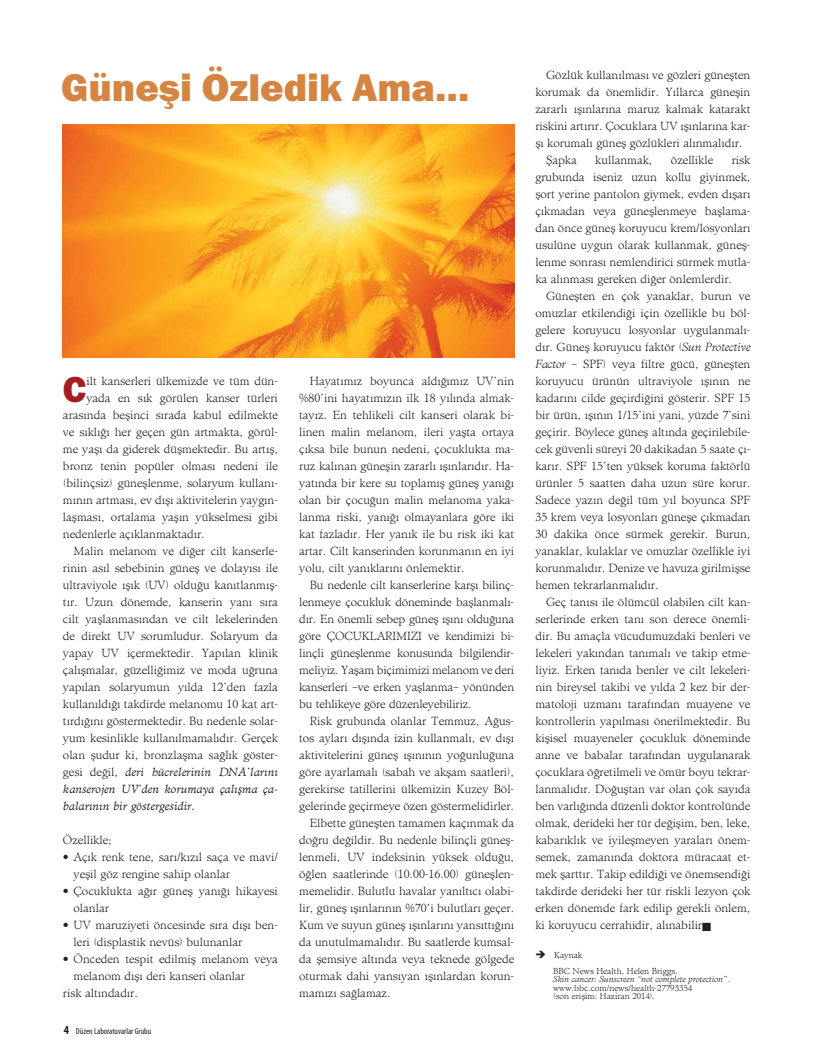
<style>
.page{position:relative;width:815px;height:1063px;background:#fff}
.page>*{position:absolute;margin:0;border:0;box-sizing:border-box;transform-origin:0 0}
.t1{font:800 40px "Franklin Gothic";color:#d58442}
.t2{font:800 37.38px "Franklin Gothic";color:#a71c20}
.t3{font:11.88px/17px "Admine";color:#231f20;text-align:justify}
.t4{font:italic 600 11.88px "Admine";color:#231f20}
.t5{font:8.75px/8.5px "Admine";color:#231f20}
.t6{font:condensed 8.75px "Myriad Pro";color:#231f20}
.s1{font-weight:400;font-style:normal}
.s2{font-weight:700;font-size:12.5px}
.s3{font-weight:300;font-style:italic}
</style>
<div class="page">
<img style="left:63px;top:124px;width:451px;height:234px">
<h1 class="t1" style="left:61px;top:73px;width:410px">Güneşi Özledik Ama…</h1>
<h2 class="t2" style="left:63px;top:377px;width:25px">C</h2>
<p class="t3" style="left:86px;top:374px;width:193px">ilt kanserleri ülkemizde ve tüm dün-</p>
<p class="t3" style="left:86px;top:391px;width:193px">yada en sık görülen kanser türleri</p>
<p class="t3" style="left:63px;top:408px;width:216px">arasında beşinci sırada kabul edilmekte</p>
<p class="t3" style="left:63px;top:425px;width:216px">ve sıklığı her geçen gün artmakta, görül-</p>
<p class="t3" style="left:63px;top:442px;width:216px">me yaşı da giderek düşmektedir. Bu artış,</p>
<p class="t3" style="left:63px;top:459px;width:216px">bronz tenin popüler olması nedeni ile</p>
<p class="t3" style="left:63px;top:476px;width:216px">(bilinçsiz) güneşlenme, solaryum kullanı-</p>
<p class="t3" style="left:63px;top:493px;width:216px">mının artması, ev dışı aktivitelerin yaygın-</p>
<p class="t3" style="left:63px;top:510px;width:216px">laşması, ortalama yaşın yükselmesi gibi</p>
<p class="t3" style="left:63px;top:527px;width:143px">nedenlerle açıklanmaktadır.</p>
<p class="t3" style="left:74px;top:544px;width:206px">Malin melanom ve diğer cilt kanserle-</p>
<p class="t3" style="left:63px;top:561px;width:216px">rinin asıl sebebinin güneş ve dolayısı ile</p>
<p class="t3" style="left:63px;top:578px;width:216px">ultraviyole ışık (UV) olduğu kanıtlanmış-</p>
<p class="t3" style="left:63px;top:595px;width:216px">tır. Uzun dönemde, kanserin yanı sıra</p>
<p class="t3" style="left:63px;top:612px;width:216px">cilt yaşlanmasından ve cilt lekelerinden</p>
<p class="t3" style="left:63px;top:629px;width:216px">de direkt UV sorumludur. Solaryum da</p>
<p class="t3" style="left:63px;top:646px;width:216px">yapay UV içermektedir. Yapılan klinik</p>
<p class="t3" style="left:63px;top:663px;width:216px">çalışmalar, güzelliğimiz ve moda uğruna</p>
<p class="t3" style="left:63px;top:680px;width:216px">yapılan solaryumun yılda 12’den fazla</p>
<p class="t3" style="left:63px;top:697px;width:216px">kullanıldığı takdirde melanomu 10 kat art-</p>
<p class="t3" style="left:63px;top:714px;width:216px">tırdığını göstermektedir. Bu nedenle solar-</p>
<p class="t3" style="left:63px;top:731px;width:216px">yum kesinlikle kullanılmamalıdır. Gerçek</p>
<p class="t3" style="left:63px;top:748px;width:216px">olan şudur ki, bronzlaşma sağlık göster-</p>
<p class="t4" style="left:63px;top:768px;width:216px"><span class="s1">gesi değil,</span> deri hücrelerinin DNA’larını</p>
<p class="t4" style="left:63px;top:785px;width:216px">kanserojen UV’den korumaya çalışma ça-</p>
<p class="t4" style="left:63px;top:802px;width:134px">balarının bir göstergesidir.</p>
<p class="t3" style="left:63px;top:833px;width:50px">Özellikle;</p>
<p class="t3" style="left:74px;top:850px;width:206px;text-indent:-11px">• Açık renk tene, sarı/kızıl saça ve mavi/ yeşil göz rengine sahip olanlar</p>
<p class="t3" style="left:74px;top:884px;width:206px;text-indent:-11px">• Çocuklukta ağır güneş yanığı hikayesi olanlar</p>
<p class="t3" style="left:74px;top:918px;width:206px;text-indent:-11px">• UV maruziyeti öncesinde sıra dışı ben&shy;leri (displastik nevüs) bulunanlar</p>
<p class="t3" style="left:63px;top:952px;width:216px">• Önceden tespit edilmiş melanom veya</p>
<p class="t3" style="left:74px;top:969px;width:173px">melanom dışı deri kanseri olanlar</p>
<p class="t3" style="left:63px;top:986px;width:77px">risk altındadır.</p>
<p class="t6" style="left:64px;top:1028px;width:89px"><span class="s2">4</span> Düzen Laboratuvarlar Grubu</p>
<p class="t3" style="left:299px;top:374px;width:216px;text-indent:11px">Hayatımız boyunca aldığımız UV’nin %80’ini hayatımızın ilk 18 yılında almak&shy;tayız. En tehlikeli cilt kanseri olarak bi&shy;linen malin melanom, ileri yaşta ortaya çıksa bile bunun nedeni, çocuklukta ma&shy;ruz kalınan güneşin zararlı ışınlarıdır. Ha&shy;yatında bir kere su toplamış güneş yanığı olan bir çocuğun malin melanoma yaka&shy;lanma riski, yanığı olmayanlara göre iki kat fazladır. Her yanık ile bu risk iki kat artar. Cilt kanserinden korunmanın en iyi yolu, cilt yanıklarını önlemektir.</p>
<p class="t3" style="left:299px;top:578px;width:216px;text-indent:11px">Bu nedenle cilt kanserlerine karşı bilinç&shy;lenmeye çocukluk döneminde başlanmalı&shy;dır. En önemli sebep güneş ışını olduğuna göre ÇOCUKLARIMIZI ve kendimizi bi&shy;linçli güneşlenme konusunda bilgilendir&shy;meliyiz. Yaşam biçimimizi melanom ve deri kanserleri –ve erken yaşlanma– yönünden bu tehlikeye göre düzenleyebiliriz.</p>
<p class="t3" style="left:310px;top:714px;width:206px">Risk grubunda olanlar Temmuz, Ağus-</p>
<p class="t3" style="left:299px;top:731px;width:216px">tos ayları dışında izin kullanmalı, ev dışı</p>
<p class="t3" style="left:299px;top:748px;width:216px">aktivitelerini güneş ışınının yoğunluğuna</p>
<p class="t3" style="left:299px;top:765px;width:216px">göre ayarlamalı (sabah ve akşam saatleri),</p>
<p class="t3" style="left:299px;top:782px;width:216px">gerekirse tatillerini ülkemizin Kuzey Böl-</p>
<p class="t3" style="left:299px;top:799px;width:216px">gelerinde geçirmeye özen göstermelidirler.</p>
<p class="t3" style="left:310px;top:816px;width:206px">Elbette güneşten tamamen kaçınmak da</p>
<p class="t3" style="left:299px;top:833px;width:216px">doğru değildir. Bu nedenle bilinçli güneş-</p>
<p class="t3" style="left:299px;top:850px;width:216px">lenmeli, UV indeksinin yüksek olduğu,</p>
<p class="t3" style="left:299px;top:867px;width:216px">öğlen saatlerinde (10.00-16.00) güneşlen-</p>
<p class="t3" style="left:299px;top:884px;width:216px">memelidir. Bulutlu havalar yanıltıcı olabi-</p>
<p class="t3" style="left:299px;top:901px;width:216px">lir, güneş ışınlarının %70'i bulutları geçer.</p>
<p class="t3" style="left:299px;top:918px;width:216px">Kum ve suyun güneş ışınlarını yansıttığını</p>
<p class="t3" style="left:299px;top:935px;width:216px">da unutulmamalıdır. Bu saatlerde kumsal-</p>
<p class="t3" style="left:299px;top:952px;width:216px">da şemsiye altında veya teknede gölgede</p>
<p class="t3" style="left:299px;top:969px;width:216px">oturmak dahi yansıyan ışınlardan korun-</p>
<p class="t3" style="left:299px;top:986px;width:93px">mamızı sağlamaz.</p>
<p class="t3" style="left:546px;top:68px;width:206px">Gözlük kullanılması ve gözleri güneşten</p>
<p class="t3" style="left:535px;top:85px;width:216px">korumak da önemlidir. Yıllarca güneşin</p>
<p class="t3" style="left:535px;top:102px;width:216px">zararlı ışınlarına maruz kalmak katarakt</p>
<p class="t3" style="left:535px;top:119px;width:216px">riskini artırır. Çocuklara UV ışınlarına kar-</p>
<p class="t3" style="left:535px;top:136px;width:208px">şı korumalı güneş gözlükleri alınmalıdır.</p>
<p class="t3" style="left:546px;top:153px;width:32px">Şapka</p>
<p class="t3" style="left:595px;top:153px;width:59px">kullanmak,</p>
<p class="t3" style="left:671px;top:153px;width:44px">özellikle</p>
<p class="t3" style="left:535px;top:153px;width:216px;text-indent:196px">risk grubunda iseniz uzun kollu giyinmek, şort yerine pantolon giymek, evden dışarı çıkmadan veya güneşlenmeye başlama&shy;dan önce güneş koruyucu krem/losyonları usulüne uygun olarak kullanmak, güneş&shy;lenme sonrası nemlendirici sürmek mutla&shy;ka alınması gereken diğer önlemlerdir.</p>
<p class="t3" style="left:535px;top:289px;width:216px;text-indent:11px">Güneşten en çok yanaklar, burun ve omuzlar etkilendiği için özellikle bu böl&shy;gelere koruyucu losyonlar uygulanmalı&shy;dır. Güneş koruyucu faktör (<span class="s3">Sun Protective Factor</span> – SPF) veya filtre gücü, güneşten koruyucu ürünün ultraviyole ışının ne kadarını cilde geçirdiğini gösterir. SPF 15 bir ürün, ışının 1/15’ini yani, yüzde 7’sini geçirir. Böylece güneş altında geçirilebile&shy;cek güvenli süreyi 20 dakikadan 5 saate çı&shy;karır. SPF 15’ten yüksek koruma faktörlü ürünler 5 saatten daha uzun süre korur.<br>Sadece yazın değil tüm yıl boyunca SPF 35 krem veya losyonları güneşe çıkmadan 30 dakika önce sürmek gerekir. Burun, yanaklar, kulaklar ve omuzlar özellikle iyi korunmalıdır. Denize ve havuza girilmişse hemen tekrarlanmalıdır.</p>
<p class="t3" style="left:535px;top:595px;width:216px;text-indent:11px">Geç tanısı ile ölümcül olabilen cilt kan&shy;serlerinde erken tanı son derece önemli&shy;dir. Bu amaçla vücudumuzdaki benleri ve lekeleri yakından tanımalı ve takip etme&shy;liyiz. Erken tanıda benler ve cilt lekeleri&shy;nin bireysel takibi ve yılda 2 kez bir der&shy;matoloji uzmanı tarafından muayene ve kontrollerin yapılması önerilmektedir. Bu kişisel muayeneler çocukluk döneminde anne ve babalar tarafından uygulanarak çocuklara öğretilmeli ve ömür boyu tekrar&shy;lanmalıdır. Doğuştan var olan çok sayıda ben varlığında düzenli doktor kontrolünde olmak, derideki her tür değişim, ben, leke, kabarıklık ve iyileşmeyen yaraları önem&shy;semek, zamanında doktora müracaat et&shy;mek şarttır. Takip edildiği ve önemsendiği takdirde derideki her tür riskli lezyon çok erken dönemde fark edilip gerekli önlem, ki koruyucu cerrahidir, alınabilir■</p>
<p class="t5" style="left:553px;top:948px;width:126px;line-height:16px;text-indent:-18px">➔ Kaynak<br>BBC News Health, Helen Briggs.</p>
<p class="t5" style="left:553px;top:976px;width:178px"><span class="s3">Skin cancer: Sunscreen “not complete protection”</span>. www.bbc.com/news/health-27793354<br>(son erişim: Haziran 2014).</p>
</div>
